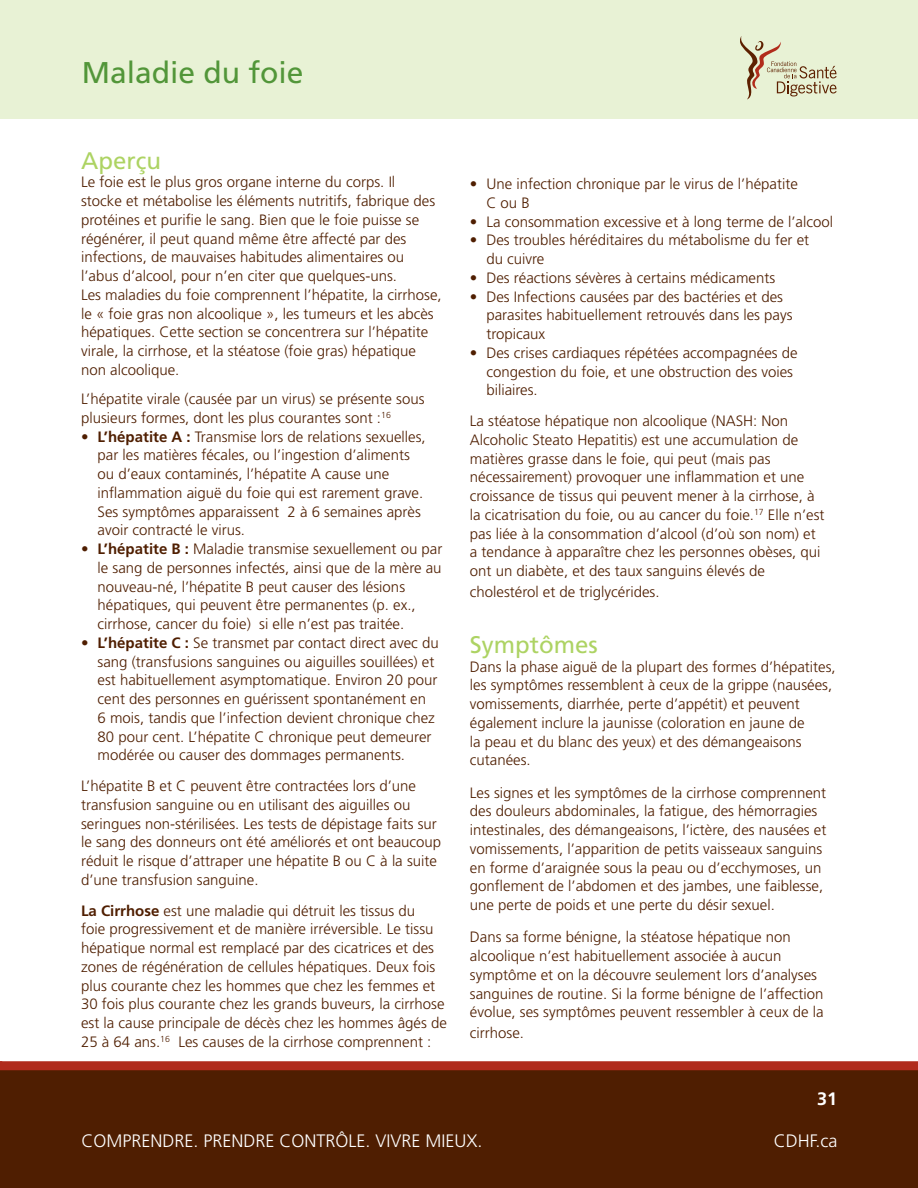
<style>
.page{position:relative;width:918px;height:1188px;background:#fff}
.page>*{position:absolute;margin:0;border:0;box-sizing:border-box;transform-origin:0 0}
.t1{font:30px "Frutiger";color:#529639}
.t2{font:24px "Frutiger";color:#add363}
.t3{font:300 18px "Frutiger";color:#fff}
.t4{font:300 18px "Frutiger";color:#4f1e01}
.t5{font:700 18px "Frutiger";color:#fff}
.t6{font:300 15px/18.8px "Frutiger";color:#4f1e01}
.s1{font-weight:700}
.s2{color:#fff}
</style>
<div class="page">
<div style="left:0;top:0;width:918px;height:119px;background:#e8f2d5"></div>
<div style="left:0;top:1070px;width:918px;height:118px;background:#4f1e01"></div>
<svg style="left:0;top:1061px;width:918px;height:9px;background:#b23022"></svg>
<svg style="left:740px;top:36px;width:97px;height:64px"></svg>
<h1 class="t1" style="left:82px;top:55px;width:223px">Maladie du foie</h1>
<h2 class="t2" style="left:81px;top:146px;width:81px">Aperçu</h2>
<p class="t6" style="left:81px;top:173px;width:362px">Le foie est le plus gros organe interne du corps. Il<br>stocke et métabolise les éléments nutritifs, fabrique des protéines et purifie le sang. Bien que le foie puisse se régénérer, il peut quand même être affecté par des infections, de mauvaises habitudes alimentaires ou l’abus d’alcool, pour n’en citer que quelques-uns.<br>Les maladies du foie comprennent l’hépatite, la cirrhose, le « foie gras non alcoolique », les tumeurs et les abcès hépatiques. Cette section se concentrera sur l’hépatite virale, la cirrhose, et la stéatose (foie gras) hépatique non alcoolique.</p>
<p class="t6" style="left:81px;top:390px;width:345px">L’hépatite virale (causée par un virus) se présente sous plusieurs formes, dont les plus courantes sont :<sup>16</sup></p>
<p class="t6" style="left:98px;top:427px;width:330px;text-indent:-16px">• <span class="s1">L’hépatite A :</span> Transmise lors de relations sexuelles, par les matières fécales, ou l’ingestion d’aliments ou d’eaux contaminés, l’hépatite A cause une inflammation aiguë du foie qui est rarement grave.<br>Ses symptômes apparaissent 2 à 6 semaines après avoir contracté le virus.</p>
<p class="t6" style="left:98px;top:540px;width:346px;text-indent:-16px">• <span class="s1">L’hépatite B :</span> Maladie transmise sexuellement ou par le sang de personnes infectés, ainsi que de la mère au nouveau-né, l’hépatite B peut causer des lésions hépatiques, qui peuvent être permanentes (p. ex., cirrhose, cancer du foie) si elle n’est pas traitée.</p>
<p class="t6" style="left:98px;top:633px;width:343px;text-indent:-16px">• <span class="s1">L’hépatite C :</span> Se transmet par contact direct avec du sang (transfusions sanguines ou aiguilles souillées) et est habituellement asymptomatique. Environ 20 pour cent des personnes en guérissent spontanément en<br>6 mois, tandis que l’infection devient chronique chez 80 pour cent. L’hépatite C chronique peut demeurer modérée ou causer des dommages permanents.</p>
<p class="t6" style="left:81px;top:777px;width:362px">L’hépatite B et C peuvent être contractées lors d’une transfusion sanguine ou en utilisant des aiguilles ou seringues non-stérilisées. Les tests de dépistage faits sur le sang des donneurs ont été améliorés et ont beaucoup réduit le risque d’attraper une hépatite B ou C à la suite d’une transfusion sanguine.</p>
<p class="t6" style="left:81px;top:901px;width:367px"><span class="s1">La Cirrhose</span> est une maladie qui détruit les tissus du<br>foie progressivement et de manière irréversible. Le tissu hépatique normal est remplacé par des cicatrices et des zones de régénération de cellules hépatiques. Deux fois plus courante chez les hommes que chez les femmes et 30 fois plus courante chez les grands buveurs, la cirrhose est la cause principale de décès chez les hommes âgés de 25 à 64 ans.<sup>16</sup> Les causes de la cirrhose comprennent :</p>
<p class="t6" style="left:486px;top:175px;width:313px;text-indent:-16px">• Une infection chronique par le virus de l’hépatite<br>C ou B</p>
<p class="t6" style="left:470px;top:212px;width:365px">• La consommation excessive et à long terme de l’alcool</p>
<p class="t6" style="left:486px;top:231px;width:324px;text-indent:-16px">• Des troubles héréditaires du métabolisme du fer et du cuivre</p>
<p class="t6" style="left:470px;top:268px;width:307px">• Des réactions sévères à certains médicaments</p>
<p class="t6" style="left:486px;top:287px;width:308px;text-indent:-16px">• Des Infections causées par des bactéries et des parasites habituellement retrouvés dans les pays tropicaux</p>
<p class="t6" style="left:486px;top:343px;width:313px;text-indent:-16px">• Des crises cardiaques répétées accompagnées de congestion du foie, et une obstruction des voies biliaires.</p>
<p class="t6" style="left:470px;top:412px;width:356px">La stéatose hépatique non alcoolique (NASH: Non Alcoholic Steato Hepatitis) est une accumulation de matières grasse dans le foie, qui peut (mais pas nécessairement) provoquer une inflammation et une croissance de tissus qui peuvent mener à la cirrhose, à la cicatrisation du foie, ou au cancer du foie.<sup>17</sup> Elle n’est pas liée à la consommation d’alcool (d’où son nom) et a tendance à apparaître chez les personnes obèses, qui ont un diabète, et des taux sanguins élevés de</p>
<p class="t6" style="left:470px;top:583px;width:191px">cholestérol et de triglycérides.</p>
<h2 class="t2" style="left:470px;top:631px;width:130px">Symptômes</h2>
<p class="t6" style="left:470px;top:657px;width:367px">Dans la phase aiguë de la plupart des formes d’hépatites, les symptômes ressemblent à ceux de la grippe (nausées, vomissements, diarrhée, perte d’appétit) et peuvent également inclure la jaunisse (coloration en jaune de<br>la peau et du blanc des yeux) et des démangeaisons cutanées.</p>
<p class="t6" style="left:470px;top:783px;width:358px">Les signes et les symptômes de la cirrhose comprennent des douleurs abdominales, la fatigue, des hémorragies intestinales, des démangeaisons, l’ictère, des nausées et vomissements, l’apparition de petits vaisseaux sanguins en forme d’araignée sous la peau ou d’ecchymoses, un gonflement de l’abdomen et des jambes, une faiblesse, une perte de poids et une perte du désir sexuel.</p>
<p class="t6" style="left:470px;top:928px;width:355px">Dans sa forme bénigne, la stéatose hépatique non alcoolique n’est habituellement associée à aucun symptôme et on la découvre seulement lors d’analyses sanguines de routine. Si la forme bénigne de l’affection évolue, ses symptômes peuvent ressembler à ceux de la</p>
<p class="t6" style="left:470px;top:1024px;width:56px">cirrhose.</p>
<p class="t5" style="left:817px;top:1088px;width:22px">31</p>
<p class="t3" style="left:81px;top:1131px;width:403px">COMPRENDRE. PRENDRE CONTRÔLE. VIVRE MIEUX.</p>
<p class="t4" style="left:719px;top:1131px;width:67px">www.<span class="s2">cdhf</span></p>
<p class="t3" style="left:815px;top:1131px;width:23px">.ca</p>
</div>
